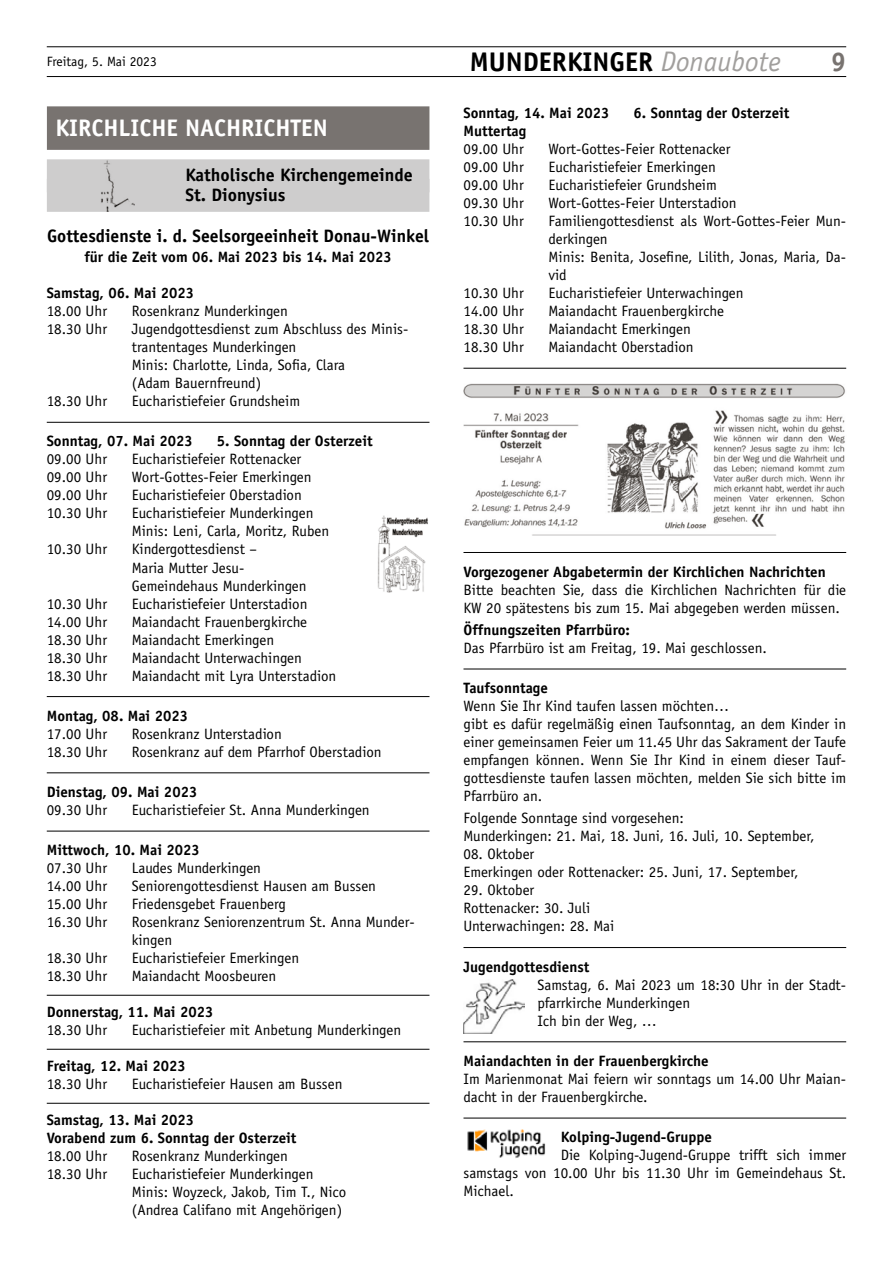
<style>
.page{position:relative;width:893px;height:1263px;background:#fff}
.page>*{position:absolute;margin:0;border:0;box-sizing:border-box;transform-origin:0 0}
.t1{font:700 27px "Officina Sans";color:#000}
.t2{font:700 27px "Officina Sans";color:#787370}
.t3{font:700 24px "Officina Sans";color:#fff}
.t4{font:700 18px/19.5px "Officina Sans";color:#000}
.t5{font:15px/18px "Officina Sans";color:#000}
.t6{font:700 15px/18px "Officina Sans";color:#000}
.t7{font:13.5px "Officina Sans";color:#000}
.s1{font-weight:400;font-style:italic;font-size:28.35px;color:#a19f9d}
</style>
<div class="page">
<hr style="left:47px;top:76px;width:799px;height:1px;background:#000">
<hr style="left:47px;top:47px;width:799px;height:1px;background:#000">
<hr style="left:47px;top:422px;width:382px;height:1px;background:#000">
<hr style="left:47px;top:696px;width:382px;height:1px;background:#000">
<hr style="left:47px;top:772px;width:382px;height:1px;background:#000">
<hr style="left:47px;top:831px;width:382px;height:1px;background:#000">
<hr style="left:47px;top:995px;width:382px;height:1px;background:#000">
<hr style="left:47px;top:1049px;width:382px;height:1px;background:#000">
<hr style="left:47px;top:1103px;width:382px;height:1px;background:#000">
<div style="left:47px;top:106px;width:382px;height:44px;background:#787370"></div>
<div style="left:47px;top:159px;width:382px;height:33px;background:#cecdcd"></div>
<div style="left:47px;top:179px;width:382px;height:33px;background:#cecdcd"></div>
<img style="left:101px;top:159px;width:34px;height:53px">
<img style="left:378px;top:515px;width:50px;height:78px">
<hr style="left:463px;top:368px;width:383px;height:1px;background:#000">
<hr style="left:463px;top:552px;width:383px;height:1px;background:#000">
<hr style="left:463px;top:669px;width:383px;height:1px;background:#000">
<hr style="left:463px;top:947px;width:383px;height:1px;background:#000">
<hr style="left:463px;top:1041px;width:383px;height:1px;background:#000">
<hr style="left:463px;top:1118px;width:383px;height:1px;background:#000">
<img style="left:463px;top:383px;width:382px;height:152px">
<img style="left:463px;top:979px;width:62px;height:54px">
<img style="left:467px;top:1129px;width:79px;height:29px">
<p class="t7" style="left:47px;top:53px;width:112px">Freitag, 5. Mai 2023</p>
<h1 class="t1" style="left:470px;top:45px;width:313px">MUNDERKINGER <span class="s1">Donaubote</span></h1>
<h1 class="t2" style="left:831px;top:45px;width:17px">9</h1>
<h2 class="t3" style="left:55px;top:112px;width:274px">Kirchliche nachrichten</h2>
<p class="t4" style="left:186px;top:165px;width:229px">Katholische Kirchengemeinde<br>St. Dionysius</p>
<p class="t4" style="left:47px;top:226px;width:383px">Gottesdienste i. d. Seelsorgeeinheit Donau-Winkel</p>
<p class="t6" style="left:84px;top:248px;width:309px">für die Zeit vom 06. Mai 2023 bis 14. Mai 2023</p>
<p class="t6" style="left:47px;top:284px;width:149px">Samstag, 06. Mai 2023</p>
<p class="t5" style="left:47px;top:302px;width:62px">18.00 Uhr</p>
<p class="t5" style="left:132px;top:302px;width:158px">Rosenkranz Munderkingen</p>
<p class="t5" style="left:47px;top:320px;width:62px">18.30 Uhr</p>
<p class="t5" style="left:132px;top:320px;width:278px">Jugendgottesdienst zum Abschluss des Minis&shy;trantentages Munderkingen<br>Minis: Charlotte, Linda, Sofia, Clara<br>(Adam Bauernfreund)</p>
<p class="t5" style="left:47px;top:392px;width:62px">18.30 Uhr</p>
<p class="t5" style="left:132px;top:392px;width:170px">Eucharistiefeier Grundsheim</p>
<p class="t6" style="left:47px;top:432px;width:148px">Sonntag, 07. Mai 2023</p>
<p class="t6" style="left:217px;top:432px;width:157px">5. Sonntag der Osterzeit</p>
<p class="t5" style="left:47px;top:450px;width:62px">09.00 Uhr</p>
<p class="t5" style="left:132px;top:450px;width:171px">Eucharistiefeier Rottenacker</p>
<p class="t5" style="left:47px;top:468px;width:62px">09.00 Uhr</p>
<p class="t5" style="left:132px;top:468px;width:181px">Wort-Gottes-Feier Emerkingen</p>
<p class="t5" style="left:47px;top:486px;width:62px">09.00 Uhr</p>
<p class="t5" style="left:132px;top:486px;width:172px">Eucharistiefeier Oberstadion</p>
<p class="t5" style="left:47px;top:504px;width:62px">10.30 Uhr</p>
<p class="t5" style="left:132px;top:504px;width:199px">Eucharistiefeier Munderkingen<br>Minis: Leni, Carla, Moritz, Ruben</p>
<p class="t5" style="left:47px;top:540px;width:62px">10.30 Uhr</p>
<p class="t5" style="left:132px;top:540px;width:176px">Kindergottesdienst –<br>Maria Mutter Jesu-<br>Gemeindehaus Munderkingen</p>
<p class="t5" style="left:47px;top:594px;width:62px">10.30 Uhr</p>
<p class="t5" style="left:132px;top:594px;width:177px">Eucharistiefeier Unterstadion</p>
<p class="t5" style="left:47px;top:612px;width:62px">14.00 Uhr</p>
<p class="t5" style="left:132px;top:612px;width:177px">Maiandacht Frauenbergkirche</p>
<p class="t5" style="left:47px;top:630px;width:62px">18.30 Uhr</p>
<p class="t5" style="left:132px;top:630px;width:144px">Maiandacht Emerkingen</p>
<p class="t5" style="left:47px;top:648px;width:62px">18.30 Uhr</p>
<p class="t5" style="left:132px;top:648px;width:172px">Maiandacht Unterwachingen</p>
<p class="t5" style="left:47px;top:666px;width:62px">18.30 Uhr</p>
<p class="t5" style="left:132px;top:666px;width:206px">Maiandacht mit Lyra Unterstadion</p>
<p class="t6" style="left:47px;top:706px;width:143px">Montag, 08. Mai 2023</p>
<p class="t5" style="left:47px;top:725px;width:62px">17.00 Uhr</p>
<p class="t5" style="left:132px;top:725px;width:152px">Rosenkranz Unterstadion</p>
<p class="t5" style="left:47px;top:743px;width:62px">18.30 Uhr</p>
<p class="t5" style="left:132px;top:743px;width:251px">Rosenkranz auf dem Pfarrhof Oberstadion</p>
<p class="t6" style="left:47px;top:783px;width:152px">Dienstag, 09. Mai 2023</p>
<p class="t5" style="left:47px;top:801px;width:62px">09.30 Uhr</p>
<p class="t5" style="left:132px;top:801px;width:239px">Eucharistiefeier St. Anna Munderkingen</p>
<p class="t6" style="left:47px;top:841px;width:155px">Mittwoch, 10. Mai 2023</p>
<p class="t5" style="left:47px;top:859px;width:62px">07.30 Uhr</p>
<p class="t5" style="left:132px;top:859px;width:131px">Laudes Munderkingen</p>
<p class="t5" style="left:47px;top:877px;width:62px">14.00 Uhr</p>
<p class="t5" style="left:132px;top:877px;width:246px">Seniorengottesdienst Hausen am Bussen</p>
<p class="t5" style="left:47px;top:895px;width:62px">15.00 Uhr</p>
<p class="t5" style="left:132px;top:895px;width:156px">Friedensgebet Frauenberg</p>
<p class="t5" style="left:47px;top:913px;width:62px">16.30 Uhr</p>
<p class="t5" style="left:132px;top:913px;width:284px">Rosenkranz Seniorenzentrum St. Anna Munder&shy;kingen</p>
<p class="t5" style="left:47px;top:949px;width:62px">18.30 Uhr</p>
<p class="t5" style="left:132px;top:949px;width:169px">Eucharistiefeier Emerkingen</p>
<p class="t5" style="left:47px;top:967px;width:62px">18.30 Uhr</p>
<p class="t5" style="left:132px;top:967px;width:146px">Maiandacht Moosbeuren</p>
<p class="t6" style="left:47px;top:1003px;width:168px">Donnerstag, 11. Mai 2023</p>
<p class="t5" style="left:47px;top:1021px;width:62px">18.30 Uhr</p>
<p class="t5" style="left:132px;top:1021px;width:271px">Eucharistiefeier mit Anbetung Munderkingen</p>
<p class="t6" style="left:47px;top:1057px;width:141px">Freitag, 12. Mai 2023</p>
<p class="t5" style="left:47px;top:1075px;width:62px">18.30 Uhr</p>
<p class="t5" style="left:132px;top:1075px;width:212px">Eucharistiefeier Hausen am Bussen</p>
<p class="t6" style="left:47px;top:1111px;width:251px">Samstag, 13. Mai 2023<br>Vorabend zum 6. Sonntag der Osterzeit</p>
<p class="t5" style="left:47px;top:1147px;width:62px">18.00 Uhr</p>
<p class="t5" style="left:132px;top:1147px;width:158px">Rosenkranz Munderkingen</p>
<p class="t5" style="left:47px;top:1165px;width:62px">18.30 Uhr</p>
<p class="t5" style="left:132px;top:1165px;width:216px">Eucharistiefeier Munderkingen<br>Minis: Woyzeck, Jakob, Tim T., Nico (Andrea Califano mit Angehörigen)</p>
<p class="t6" style="left:463px;top:104px;width:148px">Sonntag, 14. Mai 2023</p>
<p class="t6" style="left:634px;top:104px;width:157px">6. Sonntag der Osterzeit</p>
<p class="t6" style="left:463px;top:122px;width:64px">Muttertag</p>
<p class="t5" style="left:463px;top:140px;width:62px">09.00 Uhr</p>
<p class="t5" style="left:548px;top:140px;width:184px">Wort-Gottes-Feier Rottenacker</p>
<p class="t5" style="left:463px;top:158px;width:62px">09.00 Uhr</p>
<p class="t5" style="left:548px;top:158px;width:169px">Eucharistiefeier Emerkingen</p>
<p class="t5" style="left:463px;top:176px;width:62px">09.00 Uhr</p>
<p class="t5" style="left:548px;top:176px;width:170px">Eucharistiefeier Grundsheim</p>
<p class="t5" style="left:463px;top:194px;width:62px">09.30 Uhr</p>
<p class="t5" style="left:548px;top:194px;width:190px">Wort-Gottes-Feier Unterstadion</p>
<p class="t5" style="left:463px;top:212px;width:62px">10.30 Uhr</p>
<p class="t5" style="left:548px;top:212px;width:299px">Familiengottesdienst als Wort-Gottes-Feier Mun&shy;derkingen<br>Minis: Benita, Josefine, Lilith, Jonas, Maria, Da&shy;vid</p>
<p class="t5" style="left:463px;top:284px;width:62px">10.30 Uhr</p>
<p class="t5" style="left:548px;top:284px;width:197px">Eucharistiefeier Unterwachingen</p>
<p class="t5" style="left:463px;top:302px;width:62px">14.00 Uhr</p>
<p class="t5" style="left:548px;top:302px;width:177px">Maiandacht Frauenbergkirche</p>
<p class="t5" style="left:463px;top:320px;width:62px">18.30 Uhr</p>
<p class="t5" style="left:548px;top:320px;width:144px">Maiandacht Emerkingen</p>
<p class="t5" style="left:463px;top:338px;width:62px">18.30 Uhr</p>
<p class="t5" style="left:548px;top:338px;width:147px">Maiandacht Oberstadion</p>
<p class="t6" style="left:463px;top:562px;width:364px">Vorgezogener Abgabetermin der Kirchlichen Nachrichten</p>
<p class="t5" style="left:463px;top:581px;width:384px">Bitte beachten Sie, dass die Kirchlichen Nachrichten für die<br>KW 20 spätestens bis zum 15. Mai abgegeben werden müssen.</p>
<p class="t6" style="left:463px;top:621px;width:168px">Öffnungszeiten Pfarrbüro:</p>
<p class="t5" style="left:463px;top:639px;width:305px">Das Pfarrbüro ist am Freitag, 19. Mai geschlossen.</p>
<p class="t6" style="left:463px;top:679px;width:86px">Taufsonntage</p>
<p class="t5" style="left:463px;top:697px;width:384px">Wenn Sie Ihr Kind taufen lassen möchten…<br>gibt es dafür regelmäßig einen Taufsonntag, an dem Kinder in einer gemeinsamen Feier um 11.45 Uhr das Sakrament der Taufe empfangen können. Wenn Sie Ihr Kind in einem dieser Tauf&shy;gottesdienste taufen lassen möchten, melden Sie sich bitte im Pfarrbüro an.</p>
<p class="t5" style="left:463px;top:809px;width:353px">Folgende Sonntage sind vorgesehen:<br>Munderkingen: 21. Mai, 18. Juni, 16. Juli, 10. September,</p>
<p class="t5" style="left:463px;top:845px;width:337px">08. Oktober<br>Emerkingen oder Rottenacker: 25. Juni, 17. September,</p>
<p class="t5" style="left:463px;top:881px;width:152px">29. Oktober<br>Rottenacker: 30. Juli<br>Unterwachingen: 28. Mai</p>
<p class="t6" style="left:463px;top:957px;width:127px">Jugendgottesdienst</p>
<p class="t5" style="left:537px;top:976px;width:310px">Samstag, 6. Mai 2023 um 18:30 Uhr in der Stadt&shy;pfarrkirche Munderkingen<br>Ich bin der Weg, …</p>
<p class="t6" style="left:463px;top:1052px;width:247px">Maiandachten in der Frauenbergkirche</p>
<p class="t5" style="left:463px;top:1070px;width:384px">Im Marienmonat Mai feiern wir sonntags um 14.00 Uhr Maian&shy;dacht in der Frauenbergkirche.</p>
<p class="t6" style="left:561px;top:1128px;width:153px">Kolping-Jugend-Gruppe</p>
<p class="t5" style="left:463px;top:1146px;width:384px;text-align:justify;text-indent:97px">Die Kolping-Jugend-Gruppe trifft sich immer samstags von 10.00 Uhr bis 11.30 Uhr im Gemeindehaus St.<br>Michael.</p>
</div>
